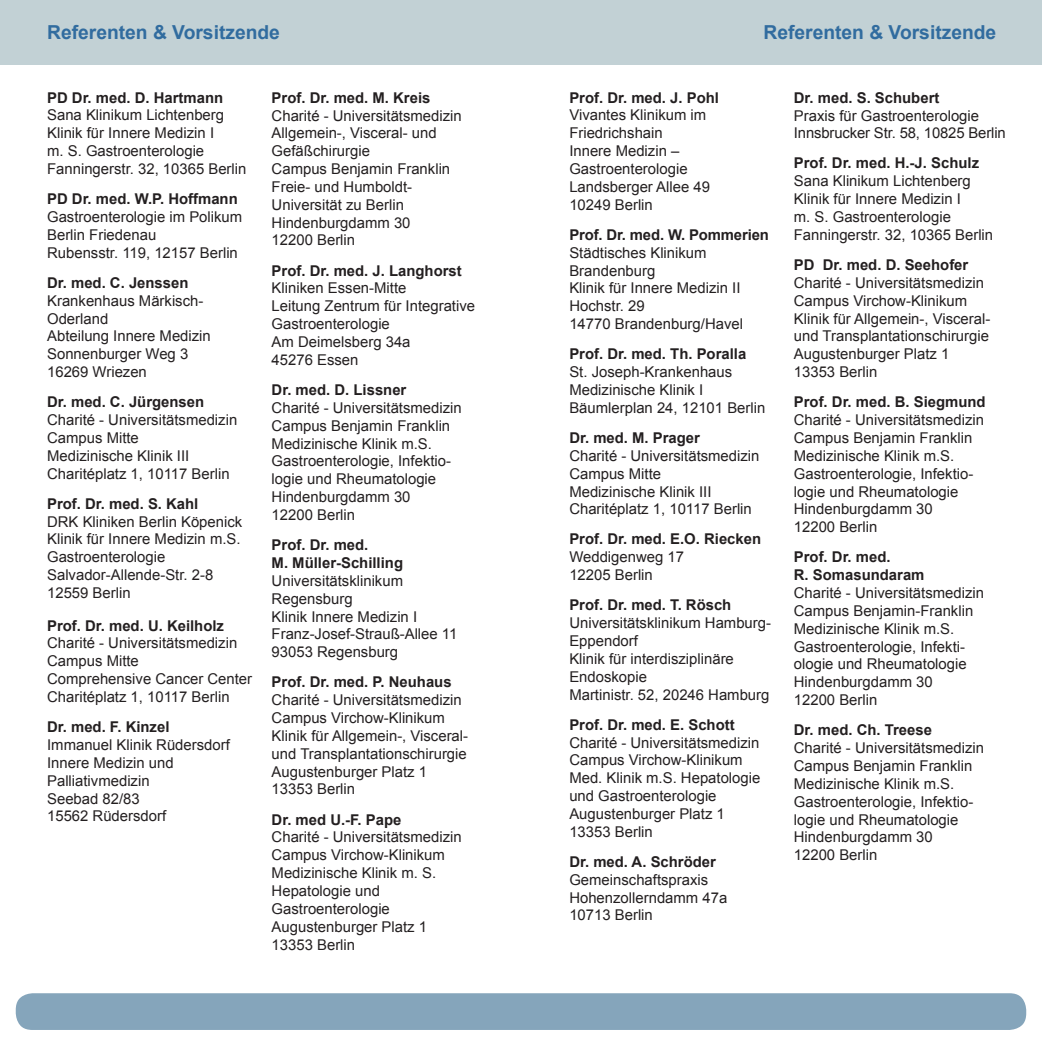
<style>
.page{position:relative;width:1042px;height:1042px;background:#fff}
.page>*{position:absolute;margin:0;border:0;box-sizing:border-box;transform-origin:0 0}
.t1{font:700 19.25px "Arial";color:#316c9f}
.t2{font:14.88px/17.8px "Arial";color:#231f20}
.t3{font:700 14.88px/17.8px "Arial";color:#231f20}
</style>
<div class="page">
<div style="left:0;top:0;width:1042px;height:64px;background:#c2d1d5"></div>
<div style="left:15px;top:993px;width:1012px;height:37px;background:#85a5bb"></div>
<p class="t1" style="left:47px;top:19px;width:234px">Referenten &amp; Vorsitzende</p>
<p class="t1" style="left:763px;top:19px;width:234px">Referenten &amp; Vorsitzende</p>
<p class="t3" style="left:47px;top:89px;width:178px">PD Dr. med. D. Hartmann</p>
<p class="t2" style="left:47px;top:106px;width:201px">Sana Klinikum Lichtenberg<br>Klinik für Innere Medizin I<br>m. S. Gastroenterologie<br>Fanningerstr. 32, 10365 Berlin</p>
<p class="t3" style="left:47px;top:190px;width:192px">PD Dr. med. W.P. Hoffmann</p>
<p class="t2" style="left:47px;top:208px;width:197px">Gastroenterologie im Polikum<br>Berlin Friedenau<br>Rubensstr. 119, 12157 Berlin</p>
<p class="t3" style="left:47px;top:274px;width:143px">Dr. med. C. Jenssen</p>
<p class="t2" style="left:47px;top:292px;width:165px">Krankenhaus Märkisch-<br>Oderland<br>Abteilung Innere Medizin<br>Sonnenburger Weg 3<br>16269 Wriezen</p>
<p class="t3" style="left:47px;top:393px;width:159px">Dr. med. C. Jürgensen</p>
<p class="t2" style="left:47px;top:411px;width:192px">Charité - Universitätsmedizin<br>Campus Mitte<br>Medizinische Klinik III<br>Charitéplatz 1, 10117 Berlin</p>
<p class="t3" style="left:47px;top:495px;width:153px">Prof. Dr. med. S. Kahl</p>
<p class="t2" style="left:47px;top:512px;width:197px">DRK Kliniken Berlin Köpenick<br>Klinik für Innere Medizin m.S.<br>Gastroenterologie<br>Salvador-Allende-Str. 2-8<br>12559 Berlin</p>
<p class="t3" style="left:47px;top:617px;width:178px">Prof. Dr. med. U. Keilholz</p>
<p class="t2" style="left:47px;top:634px;width:207px">Charité - Universitätsmedizin<br>Campus Mitte<br>Comprehensive Cancer Center<br>Charitéplatz 1, 10117 Berlin</p>
<p class="t3" style="left:47px;top:718px;width:124px">Dr. med. F. Kinzel</p>
<p class="t2" style="left:47px;top:736px;width:184px">Immanuel Klinik Rüdersdorf<br>Innere Medizin und<br>Palliativmedizin<br>Seebad 82/83<br>15562 Rüdersdorf</p>
<p class="t3" style="left:272px;top:89px;width:160px">Prof. Dr. med. M. Kreis</p>
<p class="t2" style="left:272px;top:106px;width:192px">Charité - Universitätsmedizin<br>Allgemein-, Visceral- und<br>Gefäßchirurgie<br>Campus Benjamin Franklin<br>Freie- und Humboldt-<br>Universität zu Berlin<br>Hindenburgdamm 30<br>12200 Berlin</p>
<p class="t3" style="left:272px;top:262px;width:192px">Prof. Dr. med. J. Langhorst</p>
<p class="t2" style="left:272px;top:279px;width:205px">Kliniken Essen-Mitte<br>Leitung Zentrum für Integrative<br>Gastroenterologie<br>Am Deimelsberg 34a<br>45276 Essen</p>
<p class="t3" style="left:272px;top:381px;width:136px">Dr. med. D. Lissner</p>
<p class="t2" style="left:272px;top:399px;width:192px">Charité - Universitätsmedizin<br>Campus Benjamin Franklin<br>Medizinische Klinik m.S.<br>Gastroenterologie, Infektio&shy;logie und Rheumatologie<br>Hindenburgdamm 30<br>12200 Berlin</p>
<p class="t3" style="left:272px;top:536px;width:133px">Prof. Dr. med.<br>M. Müller-Schilling</p>
<p class="t2" style="left:272px;top:572px;width:187px">Universitätsklinikum<br>Regensburg<br>Klinik Innere Medizin I<br>Franz-Josef-Strauß-Allee 11<br>93053 Regensburg</p>
<p class="t3" style="left:272px;top:674px;width:181px">Prof. Dr. med. P. Neuhaus</p>
<p class="t2" style="left:272px;top:691px;width:198px">Charité - Universitätsmedizin<br>Campus Virchow-Klinikum<br>Klinik für Allgemein-, Visceral&shy;und Transplantationschirurgie<br>Augustenburger Platz 1<br>13353 Berlin</p>
<p class="t3" style="left:272px;top:811px;width:131px">Dr. med U.-F. Pape</p>
<p class="t2" style="left:272px;top:828px;width:192px">Charité - Universitätsmedizin<br>Campus Virchow-Klinikum<br>Medizinische Klinik m. S.<br>Hepatologie und<br>Gastroenterologie<br>Augustenburger Platz 1<br>13353 Berlin</p>
<p class="t3" style="left:569px;top:89px;width:151px">Prof. Dr. med. J. Pohl</p>
<p class="t2" style="left:569px;top:106px;width:142px">Vivantes Klinikum im<br>Friedrichshain<br>Innere Medizin –<br>Gastroenterologie<br>Landsberger Allee 49<br>10249 Berlin</p>
<p class="t3" style="left:569px;top:226px;width:201px">Prof. Dr. med. W. Pommerien</p>
<p class="t2" style="left:569px;top:244px;width:175px">Städtisches Klinikum<br>Brandenburg<br>Klinik für Innere Medizin II<br>Hochstr. 29<br>14770 Brandenburg/Havel</p>
<p class="t3" style="left:569px;top:346px;width:178px">Prof. Dr. med. Th. Poralla</p>
<p class="t2" style="left:569px;top:363px;width:197px">St. Joseph-Krankenhaus<br>Medizinische Klinik I<br>Bäumlerplan 24, 12101 Berlin</p>
<p class="t3" style="left:569px;top:429px;width:132px">Dr. med. M. Prager</p>
<p class="t2" style="left:569px;top:447px;width:192px">Charité - Universitätsmedizin<br>Campus Mitte<br>Medizinische Klinik III<br>Charitéplatz 1, 10117 Berlin</p>
<p class="t3" style="left:569px;top:531px;width:193px">Prof. Dr. med. E.O. Riecken</p>
<p class="t2" style="left:569px;top:548px;width:116px">Weddigenweg 17<br>12205 Berlin</p>
<p class="t3" style="left:569px;top:596px;width:164px">Prof. Dr. med. T. Rösch</p>
<p class="t2" style="left:569px;top:614px;width:203px">Universitätsklinikum Hamburg-<br>Eppendorf<br>Klinik für interdisziplinäre<br>Endoskopie<br>Martinistr. 52, 20246 Hamburg</p>
<p class="t3" style="left:569px;top:716px;width:167px">Prof. Dr. med. E. Schott</p>
<p class="t2" style="left:569px;top:733px;width:192px">Charité - Universitätsmedizin<br>Campus Virchow-Klinikum<br>Med. Klinik m.S. Hepatologie und Gastroenterologie<br>Augustenburger Platz 1<br>13353 Berlin</p>
<p class="t3" style="left:569px;top:853px;width:148px">Dr. med. A. Schröder</p>
<p class="t2" style="left:569px;top:871px;width:159px">Gemeinschaftspraxis<br>Hohenzollerndamm 47a<br>10713 Berlin</p>
<p class="t3" style="left:794px;top:89px;width:147px">Dr. med. S. Schubert</p>
<p class="t2" style="left:794px;top:107px;width:213px">Praxis für Gastroenterologie<br>Innsbrucker Str. 58, 10825 Berlin</p>
<p class="t3" style="left:794px;top:155px;width:187px">Prof. Dr. med. H.-J. Schulz</p>
<p class="t2" style="left:794px;top:172px;width:201px">Sana Klinikum Lichtenberg<br>Klinik für Innere Medizin I<br>m. S. Gastroenterologie<br>Fanningerstr. 32, 10365 Berlin</p>
<p class="t3" style="left:794px;top:256px;width:176px">PD Dr. med. D. Seehofer</p>
<p class="t2" style="left:794px;top:274px;width:198px">Charité - Universitätsmedizin<br>Campus Virchow-Klinikum<br>Klinik für Allgemein-, Visceral&shy;und Transplantationschirurgie<br>Augustenburger Platz 1<br>13353 Berlin</p>
<p class="t3" style="left:794px;top:394px;width:193px">Prof. Dr. med. B. Siegmund</p>
<p class="t2" style="left:794px;top:411px;width:192px">Charité - Universitätsmedizin<br>Campus Benjamin Franklin<br>Medizinische Klinik m.S.<br>Gastroenterologie, Infektio&shy;logie und Rheumatologie<br>Hindenburgdamm 30<br>12200 Berlin</p>
<p class="t3" style="left:794px;top:549px;width:132px">Prof. Dr. med.<br>R. Somasundaram</p>
<p class="t2" style="left:794px;top:584px;width:192px">Charité - Universitätsmedizin<br>Campus Benjamin-Franklin<br>Medizinische Klinik m.S.<br>Gastroenterologie, Infekti&shy;ologie und Rheumatologie<br>Hindenburgdamm 30<br>12200 Berlin</p>
<p class="t3" style="left:794px;top:721px;width:140px">Dr. med. Ch. Treese</p>
<p class="t2" style="left:794px;top:739px;width:192px">Charité - Universitätsmedizin<br>Campus Benjamin Franklin<br>Medizinische Klinik m.S.<br>Gastroenterologie, Infektio&shy;logie und Rheumatologie<br>Hindenburgdamm 30<br>12200 Berlin</p>
</div>
